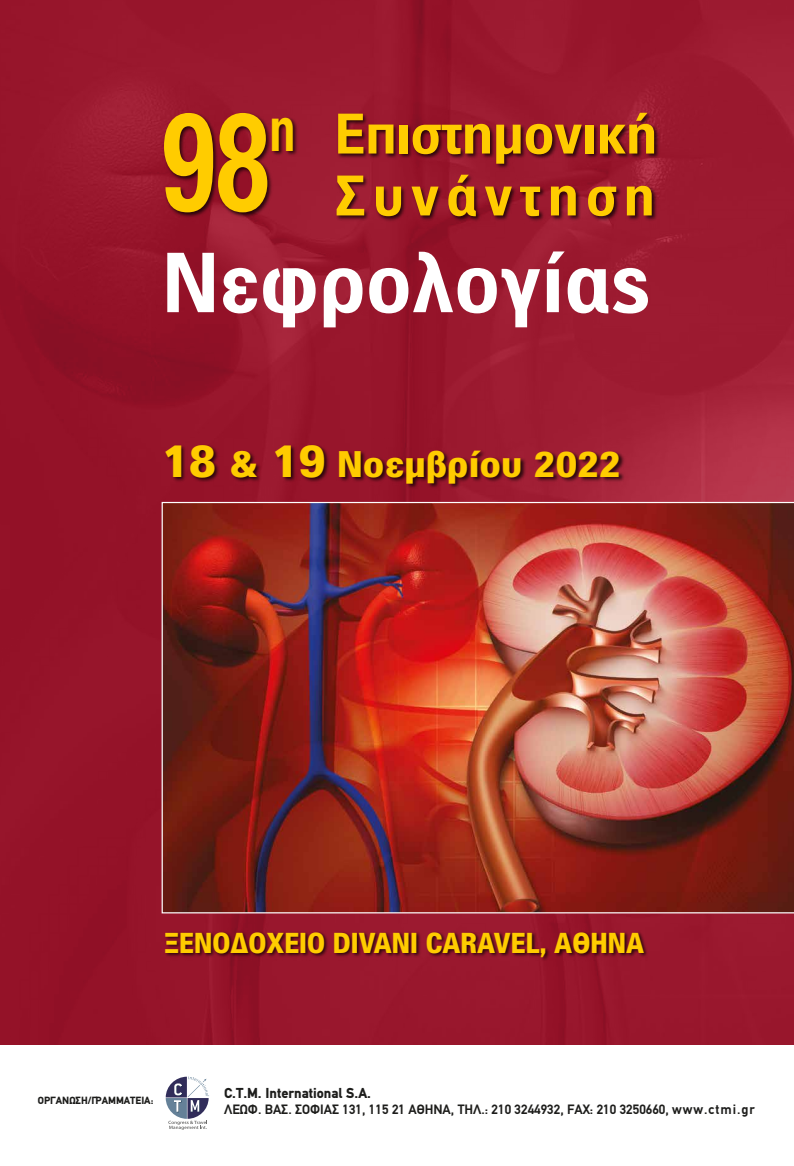
<style>
.page{position:relative;width:794px;height:1166px;background:#fff}
.page>*{position:absolute;margin:0;border:0;box-sizing:border-box;transform-origin:0 0}
.t1{font:700 137.55px "PF Paperback";color:#fc0;scale:.75 1}
.t2{font:700 82.69px "PF Paperback";letter-spacing:.01em;color:#fff}
.t3{font:700 55.56px/61.9px "PF Paperback";color:#fc0}
.t4{font:900 36.05px "PF Paperback";letter-spacing:.01em;color:#fc0}
.t5{font:900 28.09px "PF Paperback";color:#fc0;scale:.91 1}
.t6{font:900 14.44px "PF Din Text";color:#1d1d1b}
.t7{font:700 13.65px "PF Din Text";color:#1d1d1b}
.t8{font:900 10.5px "PF Din Text";color:#1d1d1b}
.s1{font-size:45.06px}
.s2{font-size:35.88px}
</style>
<div class="page">
<img style="left:0;top:0;width:794px;height:1044px">
<img style="left:162px;top:502px;width:632px;height:411px">
<img style="left:332px;top:103px;width:332px;height:193px">
<img style="left:159px;top:436px;width:469px;height:95px">
<svg style="left:166px;top:1076px;width:43px;height:54px"></svg>
<img style="left:159px;top:30px;width:165px;height:215px">
<img style="left:161px;top:925px;width:489px;height:40px">
<h1 class="t1" style="left:162px;top:75px;width:179px">98<sup>η</sup></h1>
<h3 class="t3" style="left:335px;top:101px;width:323px">Επιστηµονική<br>Συνάντηση</h3>
<h2 class="t2" style="left:162px;top:231px;width:489px">Νεφρολογίας</h2>
<h3 class="t4" style="left:162px;top:442px;width:460px"><span class="s1">18</span> <span class="s2">&amp;</span> <span class="s1">19</span> Νοεµβρίου 2022</h3>
<h3 class="t5" style="left:164px;top:925px;width:529px">ΞΕΝΟ∆ΟΧΕΙΟ DIVANI CARAVEL, ΑΘΗΝΑ</h3>
<p class="t8" style="left:38px;top:1093px;width:117px">OΡΓΑΝΩΣΗ/ΓΡΑΜΜΑΤΕΙΑ:</p>
<p class="t6" style="left:224px;top:1084px;width:148px">C.T.M. International S.A.</p>
<p class="t7" style="left:224px;top:1102px;width:532px">ΛΕΩΦ. ΒΑΣ. ΣΟΦΙΑΣ 131, 115 21 ΑΘΗΝΑ, ΤΗΛ.: 210 3244932, FAX: 210 3250660, www.ctmi.gr</p>
</div>
